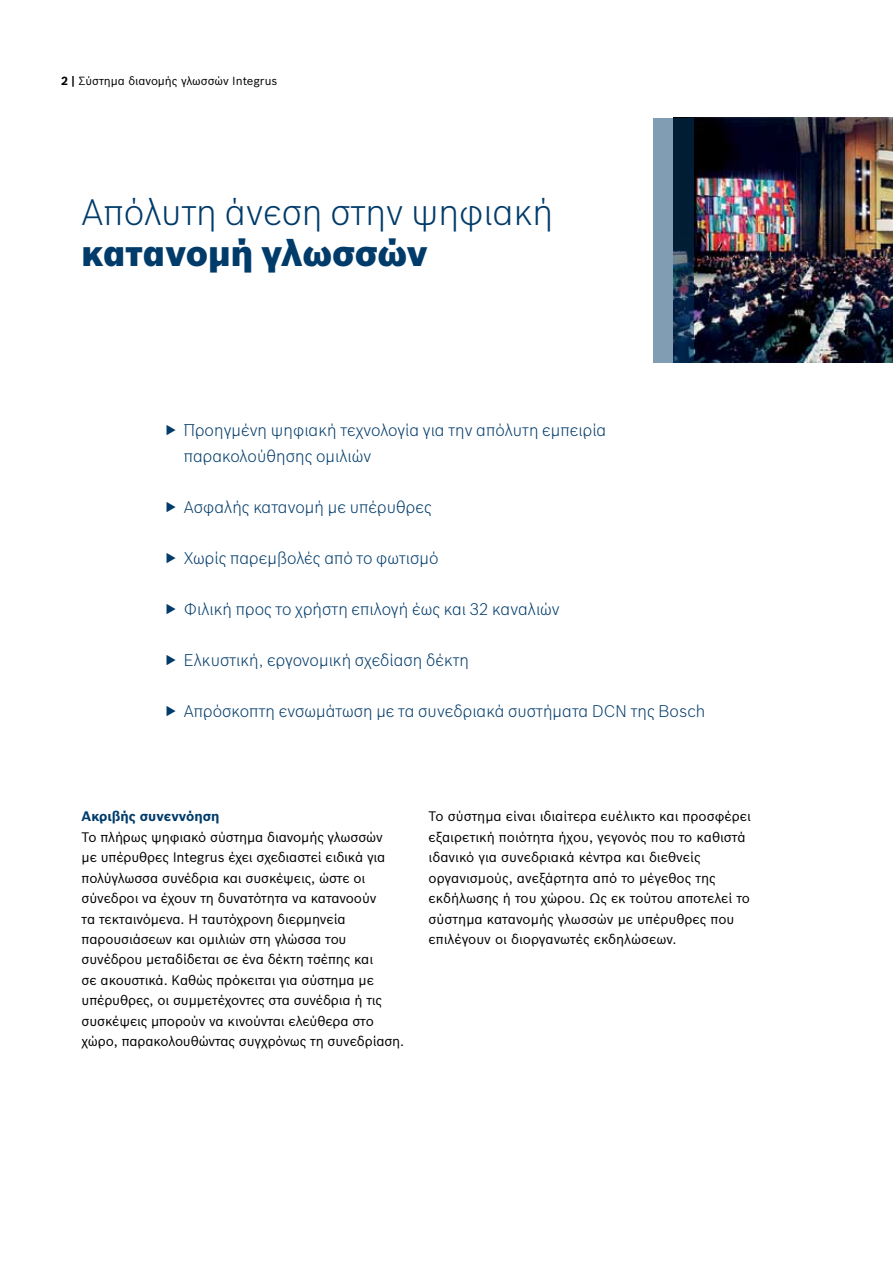
<style>
.page{position:relative;width:893px;height:1263px;background:#fff}
.page>*{position:absolute;margin:0;border:0;box-sizing:border-box;transform-origin:0 0}
.t1{font:300 36px "Bosch Sans";color:#003b6a}
.t2{font:900 36px "Bosch Sans";color:#003b6a}
.t3{font:300 16.5px/25.5px "Bosch Sans";letter-spacing:.005em;color:#003b6a}
.t4{font:13.5px/20.4px "Bosch Sans";letter-spacing:-.01em;color:#000}
.t5{font:700 13.5px "Bosch Sans";color:#003b6a}
.t6{font:11.55px "Bosch Sans";color:#000}
.s1{font-weight:700}
</style>
<div class="page">
<img style="left:694px;top:118px;width:199px;height:245px">
<svg style="left:653px;top:118px;width:41px;height:245px"></svg>
<p class="t6" style="left:61px;top:73px;width:218px"><span class="s1">2 |</span> Σύστημα διανομής γλωσσών Integrus</p>
<h1 class="t1" style="left:82px;top:187px;width:473px">Απόλυτη άνεση στην ψηφιακή</h1>
<h1 class="t2" style="left:82px;top:225px;width:348px">κατανομή γλωσσών</h1>
<p class="t3" style="left:184px;top:417px;width:424px">Προηγμένη ψηφιακή τεχνολογία για την απόλυτη εμπειρία παρακολούθησης ομιλιών</p>
<p class="t3" style="left:184px;top:493px;width:249px">Ασφαλής κατανομή με υπέρυθρες</p>
<p class="t3" style="left:184px;top:544px;width:256px">Χωρίς παρεμβολές από το φωτισμό</p>
<p class="t3" style="left:184px;top:595px;width:377px">Φιλική προς το χρήστη επιλογή έως και 32 καναλιών</p>
<p class="t3" style="left:184px;top:646px;width:287px">Ελκυστική, εργονομική σχεδίαση δέκτη</p>
<p class="t3" style="left:184px;top:697px;width:523px">Απρόσκοπτη ενσωμάτωση με τα συνεδριακά συστήματα DCN της Bosch</p>
<p class="t5" style="left:82px;top:806px;width:139px">Ακριβής συνεννόηση</p>
<p class="t4" style="left:82px;top:826px;width:324px">Το πλήρως ψηφιακό σύστημα διανομής γλωσσών<br>με υπέρυθρες Integrus έχει σχεδιαστεί ειδικά για πολύγλωσσα συνέδρια και συσκέψεις, ώστε οι σύνεδροι να έχουν τη δυνατότητα να κατανοούν<br>τα τεκταινόμενα. Η ταυτόχρονη διερμηνεία παρουσιάσεων και ομιλιών στη γλώσσα του συνέδρου μεταδίδεται σε ένα δέκτη τσέπης και<br>σε ακουστικά. Καθώς πρόκειται για σύστημα με υπέρυθρες, οι συμμετέχοντες στα συνέδρια ή τις συσκέψεις μπορούν να κινούνται ελεύθερα στο χώρο, παρακολουθώντας συγχρόνως τη συνεδρίαση.</p>
<p class="t4" style="left:429px;top:805px;width:324px">Το σύστημα είναι ιδιαίτερα ευέλικτο και προσφέρει εξαιρετική ποιότητα ήχου, γεγονός που το καθιστά ιδανικό για συνεδριακά κέντρα και διεθνείς οργανισμούς, ανεξάρτητα από το μέγεθος της εκδήλωσης ή του χώρου. Ως εκ τούτου αποτελεί το σύστημα κατανομής γλωσσών με υπέρυθρες που επιλέγουν οι διοργανωτές εκδηλώσεων.</p>
</div>
